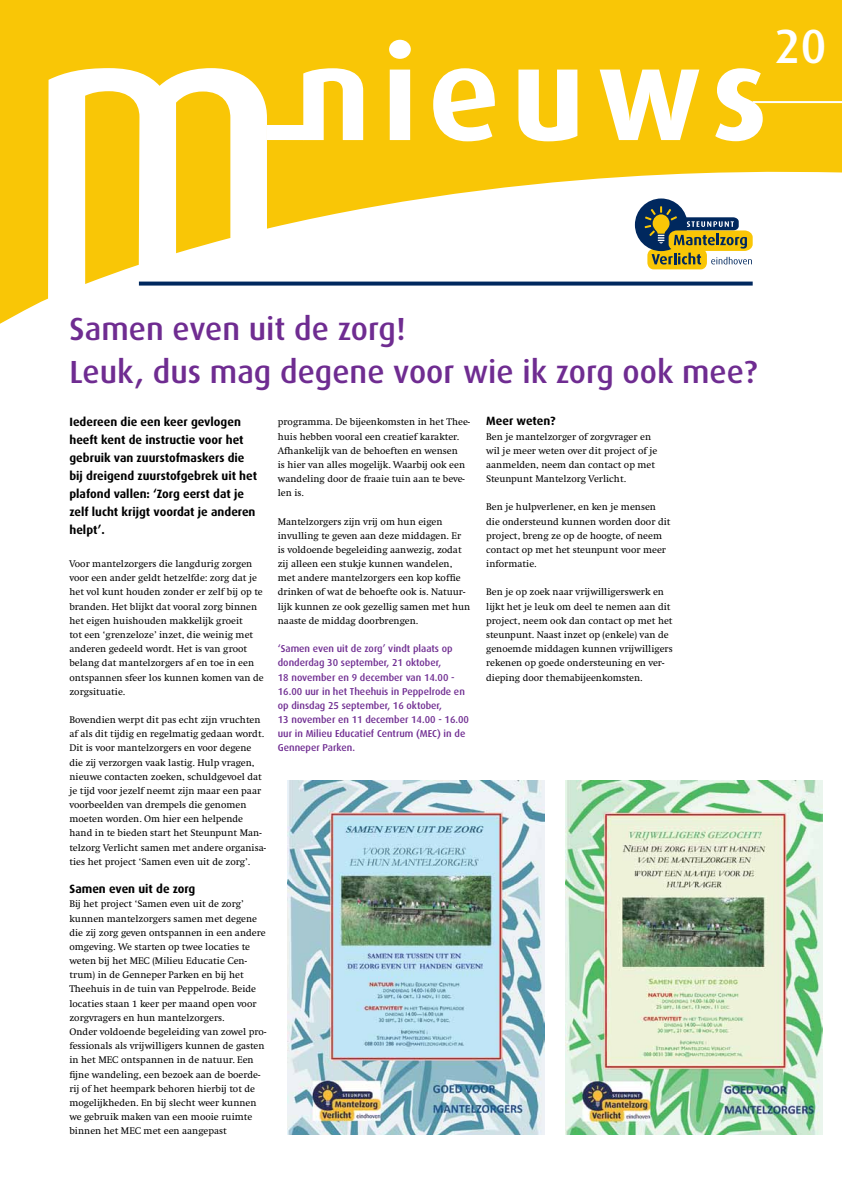
<style>
.page{position:relative;width:842px;height:1191px;background:#fff}
.page>*{position:absolute;margin:0;border:0;box-sizing:border-box;transform-origin:0 0}
.t1{font:500 48px "Dax";color:#fff}
.t2{font:500 32px/42.5px "Dax";color:#6f2c91}
.t3{font:700 12px/18px "Dax";color:#000}
.t4{font:10px/14.2px "Swift";color:#000}
.t5{font:500 10px/14.2px "Dax";color:#6f2c91}
</style>
<div class="page">
<svg style="left:0;top:0;width:842px;height:324px;fill:#f9c606"></svg>
<svg style="left:176px;top:91px;width:54px;height:162px;background:#f9ca18"></svg>
<svg style="left:85px;top:91px;width:54px;height:193px;background:#f9ca17"></svg>
<div style="left:267px;top:125px;width:37px;height:15px;background:#fff"></div>
<svg style="left:303px;top:68px;width:60px;height:72px"></svg>
<svg style="left:389px;top:40px;width:22px;height:100px"></svg>
<svg style="left:433px;top:68px;width:63px;height:73px"></svg>
<svg style="left:518px;top:70px;width:59px;height:71px"></svg>
<svg style="left:600px;top:70px;width:99px;height:70px"></svg>
<svg style="left:715px;top:68px;width:48px;height:73px"></svg>
<hr style="left:753px;top:101px;width:89px;height:2px;background:#fff">
<svg style="left:139px;top:281px;width:614px;height:4px;background:#244674"></svg>
<div style="left:635px;top:198px;width:52px;height:53px;background:#00285e;border-radius:50%"></div>
<svg style="left:645px;top:206px;width:108px;height:63px"></svg>
<img style="left:287px;top:780px;width:257px;height:354px">
<img style="left:565px;top:780px;width:257px;height:354px">
<h1 class="t1" style="left:774px;top:19px;width:54px">20</h1>
<h2 class="t2" style="left:69px;top:308px;width:689px">Samen even uit de zorg!<br>Leuk, dus mag degene voor wie ik zorg ook mee?</h2>
<p class="t4" style="left:278px;top:415px;width:194px">programma. De bijeenkomsten in het Thee&shy;huis hebben vooral een creatief karakter.<br>Afhankelijk van de behoeften en wensen<br>is hier van alles mogelijk. Waarbij ook een wandeling door de fraaie tuin aan te beve&shy;len is.</p>
<p class="t4" style="left:278px;top:514px;width:194px">Mantelzorgers zijn vrij om hun eigen invulling te geven aan deze middagen. Er is voldoende begeleiding aanwezig, zodat zij alleen een stukje kunnen wandelen, met andere mantelzorgers een kop koffie drinken of wat de behoefte ook is. Natuur&shy;lijk kunnen ze ook gezellig samen met hun naaste de middag doorbrengen.</p>
<p class="t5" style="left:278px;top:641px;width:193px">‘Samen even uit de zorg’ vindt plaats op donderdag 30 september, 21 oktober,<br>18 november en 9 december van 14.00 - 16.00 uur in het Theehuis in Peppelrode en op dinsdag 25 september, 16 oktober,<br>13 november en 11 december 14.00 - 16.00 uur in Milieu Educatief Centrum (MEC) in de Genneper Parken.</p>
<p class="t3" style="left:69px;top:413px;width:189px">Iedereen die een keer gevlogen heeft kent de instructie voor het gebruik van zuurstofmaskers die bij dreigend zuurstofgebrek uit het plafond vallen: ‘Zorg eerst dat je zelf lucht krijgt voordat je anderen helpt’.</p>
<p class="t4" style="left:69px;top:557px;width:196px">Voor mantelzorgers die langdurig zorgen voor een ander geldt hetzelfde: zorg dat je het vol kunt houden zonder er zelf bij op te branden. Het blijkt dat vooral zorg binnen het eigen huishouden makkelijk groeit<br>tot een ‘grenzeloze’ inzet, die weinig met anderen gedeeld wordt. Het is van groot belang dat mantelzorgers af en toe in een ontspannen sfeer los kunnen komen van de zorgsituatie.</p>
<p class="t4" style="left:69px;top:713px;width:198px">Bovendien werpt dit pas echt zijn vruchten af als dit tijdig en regelmatig gedaan wordt.<br>Dit is voor mantelzorgers en voor degene die zij verzorgen vaak lastig. Hulp vragen, nieuwe contacten zoeken, schuldgevoel dat je tijd voor jezelf neemt zijn maar een paar voorbeelden van drempels die genomen moeten worden. Om hier een helpende hand in te bieden start het Steunpunt Man&shy;telzorg Verlicht samen met andere organisa&shy;ties het project ‘Samen even uit de zorg’.</p>
<p class="t3" style="left:69px;top:880px;width:127px">Samen even uit de zorg</p>
<p class="t4" style="left:69px;top:897px;width:198px">Bij het project ‘Samen even uit de zorg’ kunnen mantelzorgers samen met degene die zij zorg geven ontspannen in een andere omgeving. We starten op twee locaties te weten bij het MEC (Milieu Educatie Cen&shy;trum) in de Genneper Parken en bij het Theehuis in de tuin van Peppelrode. Beide locaties staan 1 keer per maand open voor zorgvragers en hun mantelzorgers.<br>Onder voldoende begeleiding van zowel pro&shy;fessionals als vrijwilligers kunnen de gasten in het MEC ontspannen in de natuur. Een fijne wandeling, een bezoek aan de boerde&shy;rij of het heempark behoren hierbij tot de mogelijkheden. En bij slecht weer kunnen we gebruik maken van een mooie ruimte binnen het MEC met een aangepast</p>
<p class="t3" style="left:486px;top:412px;width:71px">Meer weten?</p>
<p class="t4" style="left:486px;top:429px;width:173px">Ben je mantelzorger of zorgvrager en wil je meer weten over dit project of je aanmelden, neem dan contact op met Steunpunt Mantelzorg Verlicht.</p>
<p class="t4" style="left:486px;top:500px;width:186px">Ben je hulpverlener, en ken je mensen die ondersteund kunnen worden door dit project, breng ze op de hoogte, of neem contact op met het steunpunt voor meer informatie.</p>
<p class="t4" style="left:486px;top:585px;width:188px">Ben je op zoek naar vrijwilligerswerk en lijkt het je leuk om deel te nemen aan dit project, neem ook dan contact op met het steunpunt. Naast inzet op (enkele) van de genoemde middagen kunnen vrijwilligers rekenen op goede ondersteuning en ver&shy;dieping door themabijeenkomsten.</p>
</div>
